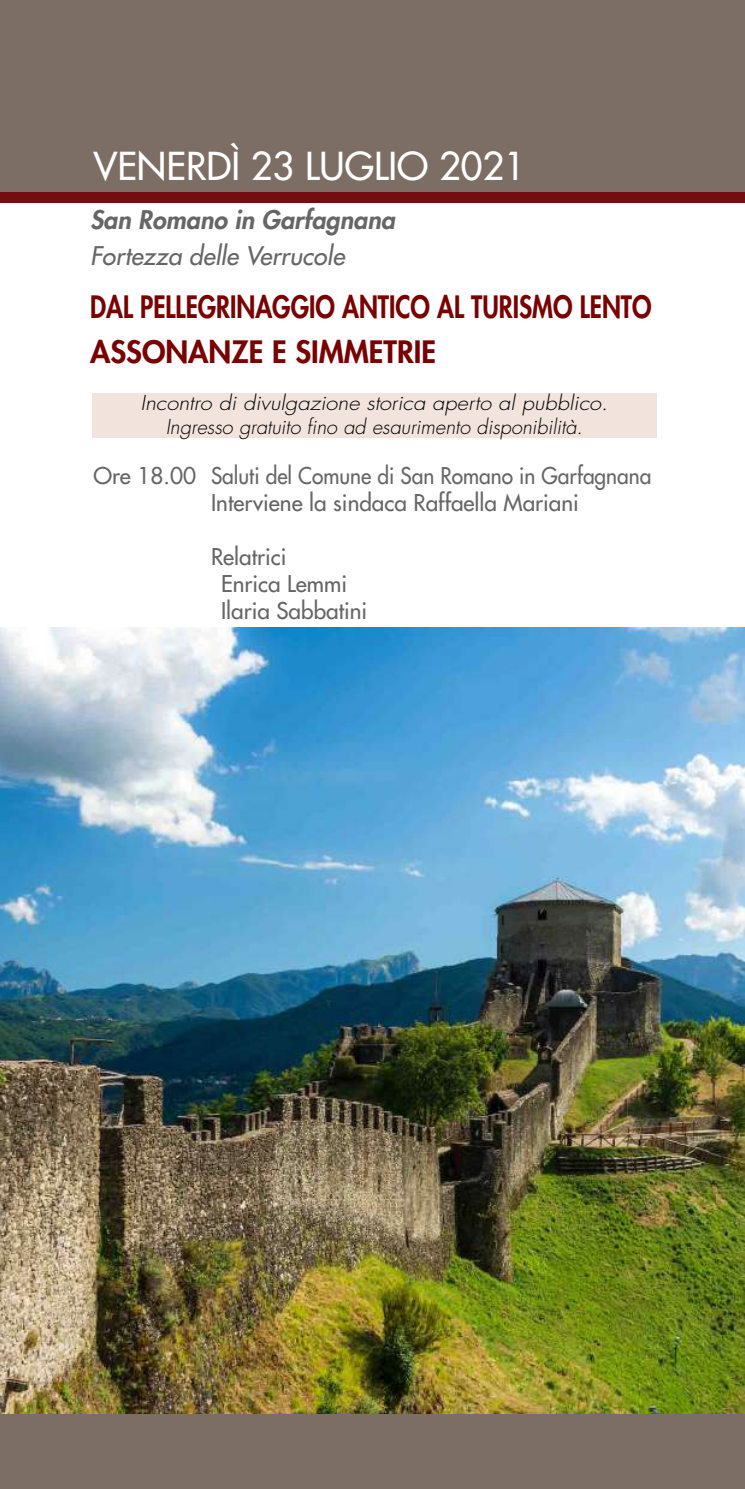
<style>
.page{position:relative;width:745px;height:1489px;background:#fff}
.page>*{position:absolute;margin:0;border:0;box-sizing:border-box;transform-origin:0 0}
.t1{font:500 37.5px "Futura Std";color:#fff}
.t2{font:800 30px/45px "Futura Std";color:#790000;scale:.83 1}
.t3{font:italic 500 25px "Futura Std";color:#666}
.t4{font:italic 800 25px "Futura Std";color:#666}
.t5{font:500 22.5px/27px "Futura Std";color:#666}
.t6{font:italic 300 20px/24px "Futura Std";color:#000;text-align:center;scale:1.1 1}
</style>
<div class="page">
<div style="left:0;top:0;width:744px;height:203px;background:#7c6e65"></div>
<div style="left:0;top:193px;width:744px;height:10px;background:#730e10"></div>
<div style="left:0;top:1295px;width:744px;height:193px;background:#7c6e65"></div>
<div style="left:92px;top:394px;width:564px;height:44px;background:#f2e3dc"></div>
<img style="left:0;top:627px;width:744px;height:786px">
<h1 class="t1" style="left:93px;top:142px;width:434px">VENERDÌ 23 LUGLIO 2021</h1>
<p class="t4" style="left:90px;top:204px;width:306px">San Romano in Garfagnana</p>
<p class="t3" style="left:90px;top:240px;width:256px">Fortezza delle Verrucole</p>
<h2 class="t2" style="left:90px;top:285px;width:677px">DAL PELLEGRINAGGIO ANTICO AL TURISMO LENTO<br>ASSONANZE E SIMMETRIE</h2>
<p class="t6" style="left:140px;top:391px;width:426px">Incontro di divulgazione storica aperto al pubblico.<br>Ingresso gratuito fino ad esaurimento disponibilità.</p>
<p class="t5" style="left:211px;top:462px;width:441px;text-indent:-117px">Ore 18.00 Saluti del Comune di San Romano in Garfagnana<br>Interviene la sindaca Raffaella Mariani</p>
<p class="t5" style="left:221px;top:543px;width:148px;text-indent:-10px">Relatrici<br>Enrica Lemmi<br>Ilaria Sabbatini</p>
</div>
